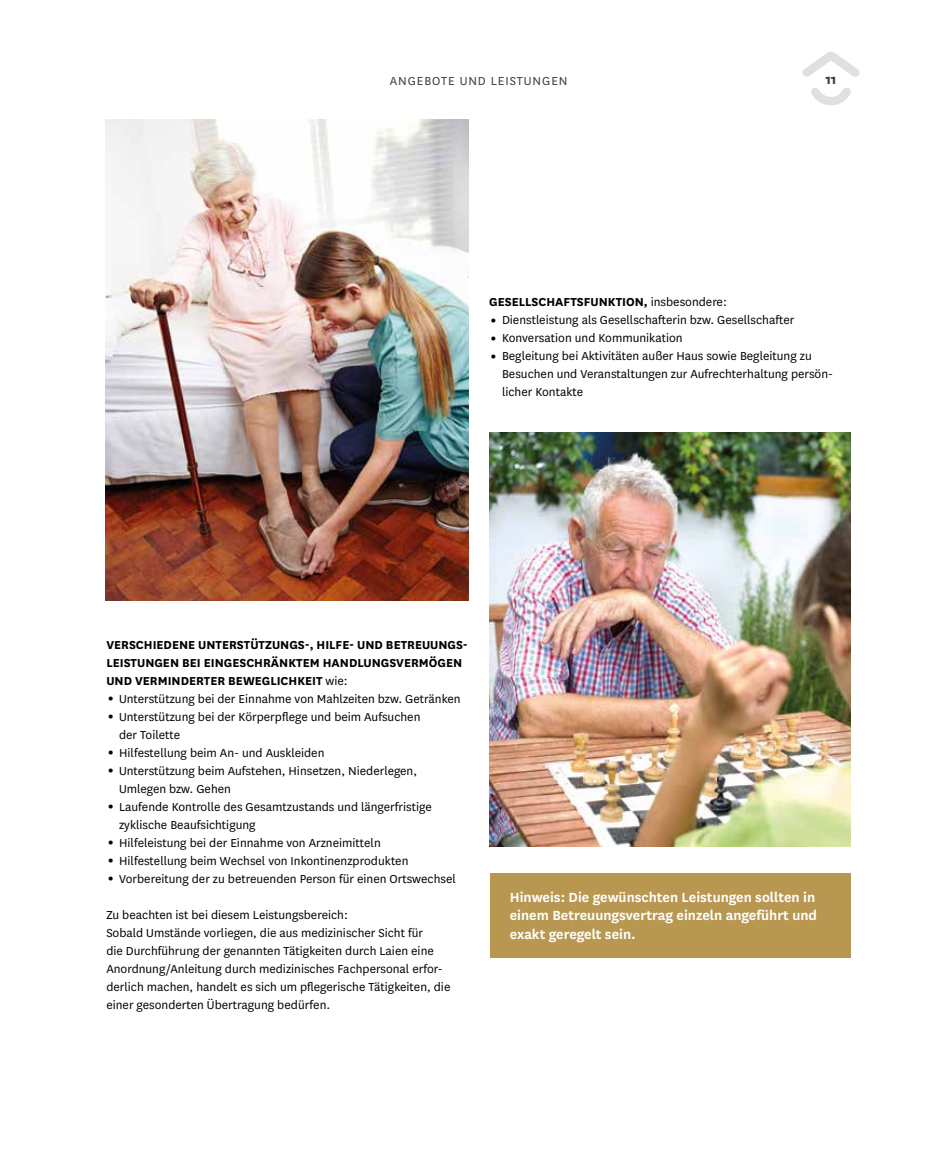
<style>
.page{position:relative;width:936px;height:1149px;background:#fff}
.page>*{position:absolute;margin:0;border:0;box-sizing:border-box;transform-origin:0 0}
.t1{font:600 15.45px/18.6px "National";color:#fff}
.t2{font:800 15px "National";color:#3c3c3b}
.t3{font:13.5px/18px "National";color:#000}
.t4{font:700 13.5px/18px "National";color:#000}
.t5{font:13.5px "National";letter-spacing:.07em;color:#3c3c3b}
.s1{font-weight:400}
.s2{font-size:27px}
</style>
<div class="page">
<div style="left:490px;top:873px;width:360px;height:84px;background:#b89851"></div>
<img style="left:106px;top:119px;width:362px;height:481px">
<img style="left:490px;top:432px;width:360px;height:414px">
<svg style="left:802px;top:52px;width:57px;height:25px"></svg>
<svg style="left:811px;top:88px;width:40px;height:17px"></svg>
<p class="t5" style="left:389px;top:72px;width:179px">ANGEBOTE UND LEISTUNGEN</p>
<p class="t2" style="left:825px;top:69px;width:12px">11</p>
<p class="t4" style="left:489px;top:292px;width:239px">GESELLSCHAFTSFUNKTION, <span class="s1">insbesondere:</span></p>
<p class="t3" style="left:489px;top:310px;width:306px"><span class="s2">•</span> Dienstleistung als Gesellschafterin bzw. Gesellschafter</p>
<p class="t3" style="left:489px;top:328px;width:195px"><span class="s2">•</span> Konversation und Kommunikation</p>
<p class="t3" style="left:502px;top:346px;width:332px;text-indent:-13px"><span class="s2">•</span> Begleitung bei Aktivitäten außer Haus sowie Begleitung zu<br>Besuchen und Veranstaltungen zur Aufrechterhaltung persön&shy;licher Kontakte</p>
<p class="t4" style="left:106px;top:634px;width:363px">VERSCHIEDENE UNTERSTÜTZUNGS-, HILFE- UND BETREUUNGS-<br>LEISTUNGEN BEI EINGESCHRÄNKTEM HANDLUNGSVERMÖGEN<br>UND VERMINDERTER BEWEGLICHKEIT <span class="s1">wie:</span></p>
<p class="t3" style="left:106px;top:688px;width:356px"><span class="s2">•</span> Unterstützung bei der Einnahme von Mahlzeiten bzw. Getränken</p>
<p class="t3" style="left:119px;top:706px;width:303px;text-indent:-13px"><span class="s2">•</span> Unterstützung bei der Körperpflege und beim Aufsuchen der Toilette</p>
<p class="t3" style="left:106px;top:742px;width:219px"><span class="s2">•</span> Hilfestellung beim An- und Auskleiden</p>
<p class="t3" style="left:119px;top:760px;width:299px;text-indent:-13px"><span class="s2">•</span> Unterstützung beim Aufstehen, Hinsetzen, Niederlegen,<br>Umlegen bzw. Gehen</p>
<p class="t3" style="left:119px;top:796px;width:314px;text-indent:-13px"><span class="s2">•</span> Laufende Kontrolle des Gesamtzustands und längerfristige zyklische Beaufsichtigung</p>
<p class="t3" style="left:106px;top:832px;width:276px"><span class="s2">•</span> Hilfeleistung bei der Einnahme von Arzneimitteln</p>
<p class="t3" style="left:106px;top:850px;width:303px"><span class="s2">•</span> Hilfestellung beim Wechsel von Inkontinenzprodukten</p>
<p class="t3" style="left:106px;top:868px;width:351px"><span class="s2">•</span> Vorbereitung der zu betreuenden Person für einen Ortswechsel</p>
<p class="t3" style="left:106px;top:904px;width:345px">Zu beachten ist bei diesem Leistungsbereich:<br>Sobald Umstände vorliegen, die aus medizinischer Sicht für<br>die Durchführung der genannten Tätigkeiten durch Laien eine Anordnung/Anleitung durch medizinisches Fachpersonal erfor&shy;derlich machen, handelt es sich um pflegerische Tätigkeiten, die einer gesonderten Übertragung bedürfen.</p>
<p class="t1" style="left:509px;top:886px;width:309px">Hinweis: Die gewünschten Leistungen sollten in einem Betreuungsvertrag einzeln angeführt und exakt geregelt sein.</p>
</div>
